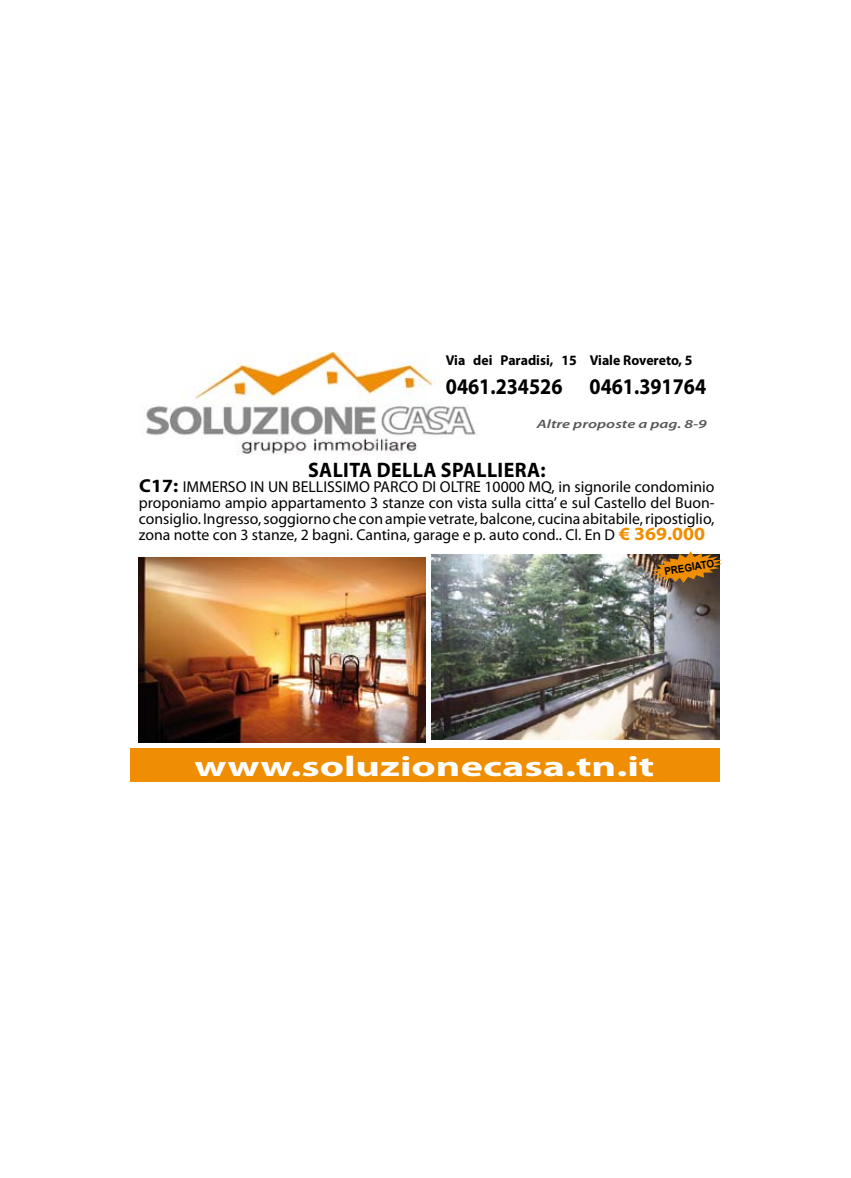
<style>
.page{position:relative;width:851px;height:1178px;background:#fff}
.page>*{position:absolute;margin:0;border:0;box-sizing:border-box;transform-origin:0 0}
.t1{font:700 28.5px "Myriad Pro";color:#fff;scale:1.48 1}
.t2{font:700 22.5px "Myriad Pro";color:#000;scale:.89 1}
.t3{font:700 21px "Myriad Pro";letter-spacing:.02em;color:#000;scale:.95 1}
.t4{font:15.75px/15.8px "Myriad Pro";color:#000;text-align:justify}
.t5{font:700 14.25px "Myriad Pro";color:#000}
.t6{font:italic 600 12.15px "Myriad Pro";color:#58585a;scale:1.37 1}
.t7{font:700 10.5px "Arial";color:#000;scale:.93 1}
.s1{font-weight:700;font-size:18.75px}
.s2{font-weight:700;font-size:18.75px;color:#ef8e02}
</style>
<div class="page">
<div style="left:130px;top:748px;width:589px;height:33px;background:#ef8e02"></div>
<img style="left:146px;top:352px;width:330px;height:102px">
<img style="left:432px;top:555px;width:287px;height:184px">
<img style="left:138px;top:558px;width:288px;height:184px">
<svg style="left:650px;top:551px;width:73px;height:37px;background:#ab7b3d"></svg>
<p class="t5" style="left:446px;top:351px;width:132px">Via dei Paradisi, 15</p>
<h2 class="t2" style="left:446px;top:371px;width:133px">0461.234526</h2>
<p class="t5" style="left:590px;top:351px;width:104px">Viale Rovereto, 5</p>
<h2 class="t2" style="left:589px;top:371px;width:133px">0461.391764</h2>
<p class="t6" style="left:537px;top:416px;width:126px">Altre proposte a pag. 8-9</p>
<h3 class="t3" style="left:308px;top:456px;width:252px">Salita della Spalliera:</h3>
<p class="t4" style="left:139px;top:479px;width:577px"><span class="s1">C17:</span> IMMERSO IN UN BELLISSIMO PARCO DI OLTRE 10000 MQ, in signorile condominio proponiamo ampio appartamento 3 stanze con vista sulla citta’ e sul Castello del Buon&shy;consiglio. Ingresso, soggiorno che con ampie vetrate, balcone, cucina abitabile, ripostiglio, zona notte con 3 stanze, 2 bagni. Cantina, garage e p. auto cond.. Cl. En D <span class="s2">€ 369.000</span></p>
<p class="t7" style="left:664px;top:565px;width:55px;rotate:-9deg">PREGIATO</p>
<h1 class="t1" style="left:195px;top:747px;width:312px">www.soluzionecasa.tn.it</h1>
</div>
